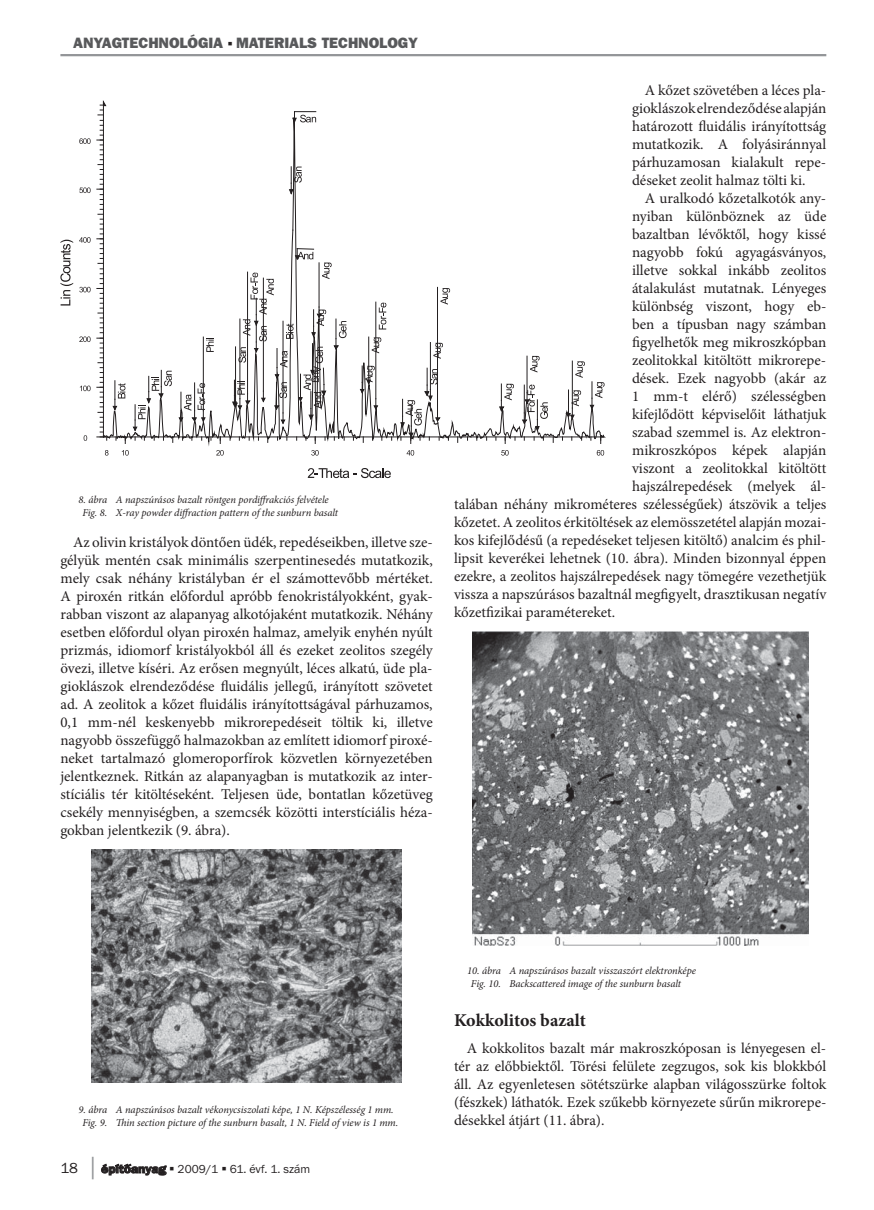
<style>
.page{position:relative;width:874px;height:1210px;background:#fff}
.page>*{position:absolute;margin:0;border:0;box-sizing:border-box;transform-origin:0 0}
.t1{font:700 18px "Minion Pro";color:#231f20}
.t2{font:15px/18px "Minion Pro";color:#231f20;text-align:justify}
.t3{font:800 15px "Frankfurt Gothic";color:#58595b}
.t4{font:12px "Franklin Gothic PFL Normal";color:#231f20}
.t5{font:italic 10.5px/12.6px "Minion Pro";letter-spacing:-.01em;color:#231f20}
.s1{font-size:15px}
.s2{font-family:"Franklin Gothic PFL Bold";font-size:22.5px;color:#939598}
.s3{font-family:"Frankfurt Gothic";font-weight:700}
</style>
<div class="page">
<hr style="left:60px;top:54px;width:766px;height:2px;background:#939598">
<svg style="left:60px;top:240px;width:13px;height:65px"></svg>
<svg style="left:84px;top:435px;width:3px;height:6px"></svg>
<svg style="left:80px;top:385px;width:11px;height:6px"></svg>
<svg style="left:79px;top:336px;width:12px;height:6px"></svg>
<svg style="left:79px;top:287px;width:12px;height:5px"></svg>
<svg style="left:79px;top:237px;width:12px;height:6px"></svg>
<svg style="left:79px;top:187px;width:12px;height:6px"></svg>
<svg style="left:79px;top:138px;width:12px;height:6px"></svg>
<svg style="left:308px;top:468px;width:83px;height:10px"></svg>
<svg style="left:406px;top:450px;width:8px;height:5px"></svg>
<svg style="left:501px;top:450px;width:7px;height:5px"></svg>
<svg style="left:596px;top:450px;width:8px;height:5px"></svg>
<svg style="left:97px;top:100px;width:222px;height:355px"></svg>
<svg style="left:292px;top:100px;width:312px;height:345px"></svg>
<img style="left:91px;top:849px;width:311px;height:233px">
<img style="left:472px;top:631px;width:336px;height:314px">
<p class="t3" style="left:73px;top:37px;width:346px">ANYAGTECHNOLÓGIA MATERIALS TECHNOLOGY</p>
<p class="t5" style="left:82px;top:494px;width:257px;text-indent:-4px">8. ábra A napszúrásos bazalt röntgen pordiffrakciós felvétele<br>Fig. 8. X-ray powder diffraction pattern of the sunburn basalt</p>
<p class="t2" style="left:60px;top:534px;width:374px;text-indent:13px">Az olivin kristályok döntően üdék, repedéseikben, illetve sze&shy;gélyük mentén csak minimális szerpentinesedés mutatkozik, mely csak néhány kristályban ér el számottevőbb mértéket.<br>A piroxén ritkán előfordul apróbb fenokristályokként, gyak&shy;rabban viszont az alapanyag alkotójaként mutatkozik. Néhány esetben előfordul olyan piroxén halmaz, amelyik enyhén nyúlt prizmás, idiomorf kristályokból áll és ezeket zeolitos szegély övezi, illetve kíséri. Az erősen megnyúlt, léces alkatú, üde pla&shy;gioklászok elrendeződése fluidális jellegű, irányított szövetet ad. A zeolitok a kőzet fluidális irányítottságával párhuzamos, 0,1 mm-nél keskenyebb mikrorepedéseit töltik ki, illetve nagyobb összefüggő halmazokban az említett idiomorf piroxé&shy;neket tartalmazó glomeroporfírok közvetlen környezetében jelentkeznek. Ritkán az alapanyagban is mutatkozik az inter&shy;stíciális tér kitöltéseként. Teljesen üde, bontatlan kőzetüveg csekély mennyiségben, a szemcsék közötti interstíciális héza&shy;gok ban jelentkezik (9. ábra).</p>
<p class="t2" style="left:632px;top:82px;width:196px;text-indent:13px">A kőzet szövetében a léces pla&shy;gioklászok elrendeződése alapján határozott fluidális irányítottság mutatkozik. A folyásiránnyal párhuzamosan kialakult repe&shy;déseket zeolit halmaz tölti ki.</p>
<p class="t2" style="left:644px;top:190px;width:183px">A uralkodó kőzetalkotók any-</p>
<p class="t2" style="left:632px;top:208px;width:196px">nyiban különböznek az üde</p>
<p class="t2" style="left:632px;top:226px;width:196px">bazaltban lévőktől, hogy kissé</p>
<p class="t2" style="left:632px;top:244px;width:196px">nagyobb fokú agyagásványos,</p>
<p class="t2" style="left:632px;top:262px;width:196px">illetve sokkal inkább zeolitos</p>
<p class="t2" style="left:632px;top:280px;width:196px">átalakulást mutatnak. Lényeges</p>
<p class="t2" style="left:632px;top:298px;width:196px">különbség viszont, hogy eb-</p>
<p class="t2" style="left:632px;top:316px;width:196px">ben a típusban nagy számban</p>
<p class="t2" style="left:632px;top:334px;width:196px">figyelhetők meg mikroszkópban</p>
<p class="t2" style="left:632px;top:352px;width:196px">zeolitokkal kitöltött mikrorepe-</p>
<p class="t2" style="left:632px;top:370px;width:196px">dések. Ezek nagyobb (akár az</p>
<p class="t2" style="left:632px;top:388px;width:196px">1 mm-t elérő) szélességben</p>
<p class="t2" style="left:632px;top:406px;width:196px">kifejlődött képviselőit láthatjuk</p>
<p class="t2" style="left:632px;top:424px;width:196px">szabad szemmel is. Az elektron-</p>
<p class="t2" style="left:632px;top:442px;width:196px">mikroszkópos képek alapján</p>
<p class="t2" style="left:632px;top:460px;width:196px">viszont a zeolitokkal kitöltött</p>
<p class="t2" style="left:632px;top:478px;width:196px">hajszálrepedések (melyek ál-</p>
<p class="t2" style="left:454px;top:496px;width:374px">talában néhány mikrométeres szélességűek) átszövik a teljes</p>
<p class="t2" style="left:454px;top:514px;width:374px">kőzetet. A zeolitos érkitöltések az elemösszetétel alapján mozai-</p>
<p class="t2" style="left:454px;top:532px;width:374px">kos kifejlődésű (a repedéseket teljesen kitöltő) analcim és phil-</p>
<p class="t2" style="left:454px;top:550px;width:374px">lipsit keverékei lehetnek (10. ábra). Minden bizonnyal éppen</p>
<p class="t2" style="left:454px;top:568px;width:374px">ezekre, a zeolitos hajszálrepedések nagy tömegére vezethetjük</p>
<p class="t2" style="left:454px;top:586px;width:374px">vissza a napszúrásos bazaltnál megfigyelt, drasztikusan negatív</p>
<p class="t2" style="left:454px;top:604px;width:163px">kőzetfizikai paramétereket.</p>
<p class="t5" style="left:79px;top:1104px;width:321px;text-align:center">9. ábra A napszúrásos bazalt vékonycsiszolati képe, 1 N. Képszélesség 1 mm.<br>Fig. 9. Thin section picture of the sunburn basalt, 1 N. Field of view is 1 mm.</p>
<p class="t4" style="left:60px;top:1164px;width:251px"><span class="s1">18</span> <span class="s2">|</span> <span class="s3">építôanyag</span> 2009/1 61. évf. 1. szám</p>
<p class="t5" style="left:471px;top:965px;width:226px;text-indent:-4px">10. ábra A napszúrásos bazalt visszaszórt elektronképe<br>Fig. 10. Backscattered image of the sunburn basalt</p>
<p class="t1" style="left:454px;top:1013px;width:133px">Kokkolitos bazalt</p>
<p class="t2" style="left:454px;top:1040px;width:374px;text-indent:13px">A kokkolitos bazalt már makroszkóposan is lényegesen el&shy;tér az előbbiektől. Törési felülete zegzugos, sok kis blokkból áll. Az egyenletesen sötétszürke alapban világosszürke foltok (fészkek) láthatók. Ezek szűkebb környezete sűrűn mikrorepe&shy;désekkel átjárt (11. ábra).</p>
</div>
